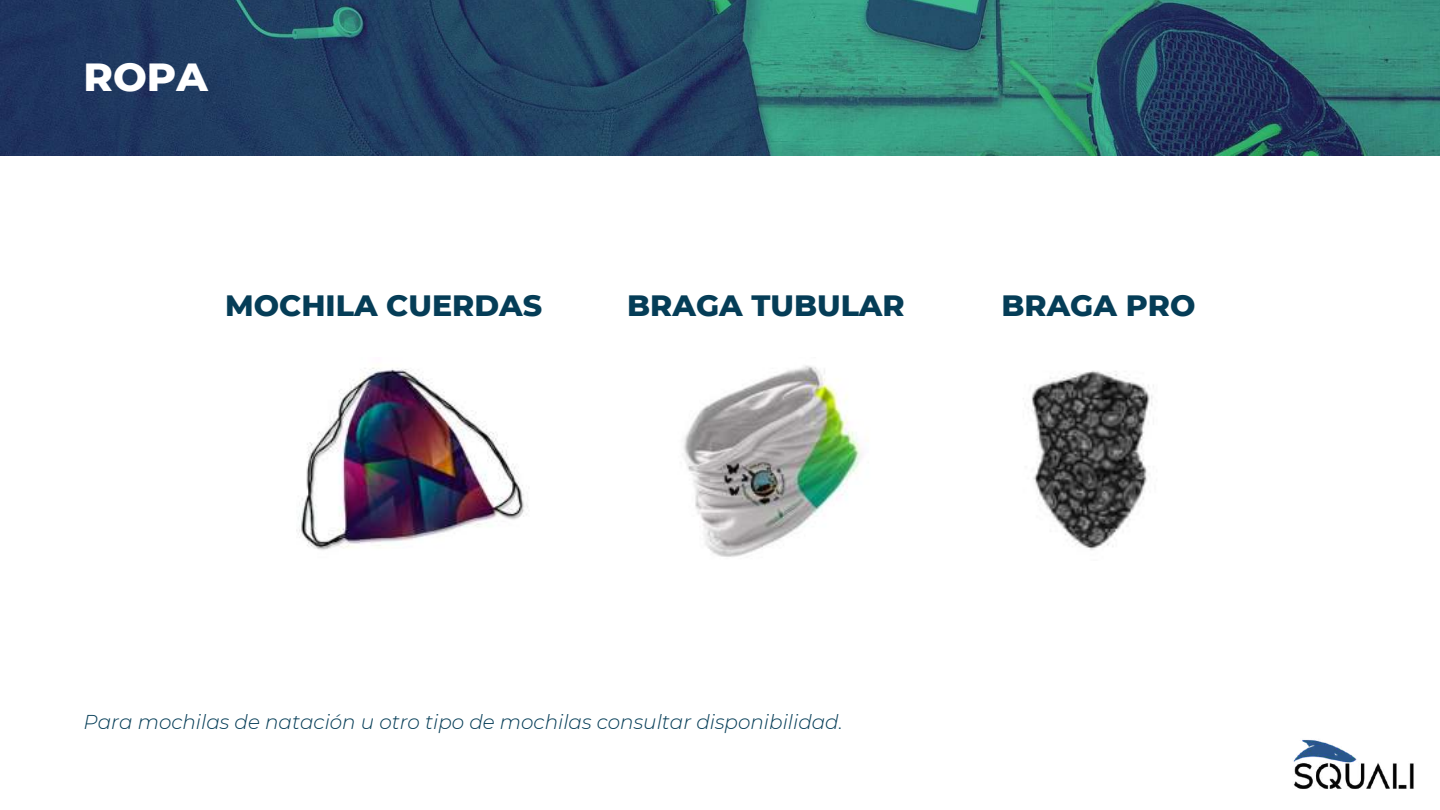
<style>
.page{position:relative;width:1440px;height:810px;background:#fff}
.page>*{position:absolute;margin:0;border:0;box-sizing:border-box;transform-origin:0 0}
.t1{font:800 40px "Montserrat";color:#fff}
.t2{font:800 30px "Montserrat";color:#053d57}
.t3{font:italic 300 20px "Montserrat";color:#053d57}
</style>
<div class="page">
<img style="left:1293px;top:740px;width:121px;height:49px">
<img style="left:0;top:0;width:1440px;height:155px">
<img style="left:296px;top:365px;width:572px;height:192px">
<img style="left:1023px;top:370px;width:131px;height:180px">
<h1 class="t1" style="left:83px;top:53px;width:126px">ROPA</h1>
<h2 class="t2" style="left:225px;top:287px;width:318px">MOCHILA CUERDAS</h2>
<h2 class="t2" style="left:627px;top:287px;width:279px">BRAGA TUBULAR</h2>
<h2 class="t2" style="left:1001px;top:287px;width:195px">BRAGA PRO</h2>
<p class="t3" style="left:83px;top:710px;width:761px">Para mochilas de natación u otro tipo de mochilas consultar disponibilidad.</p>
</div>
